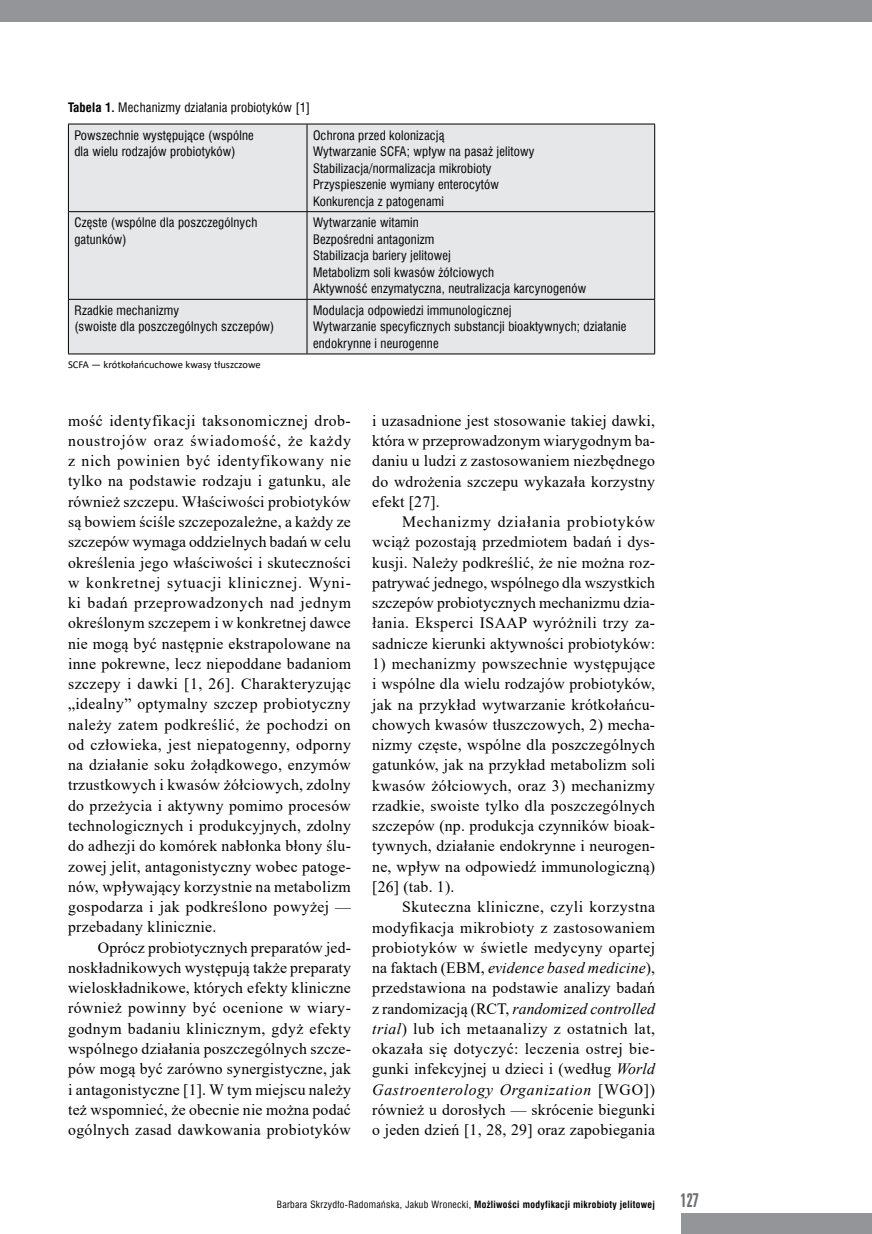
<style>
.page{position:relative;width:872px;height:1234px;background:#fff}
.page>*{position:absolute;margin:0;border:0;box-sizing:border-box;transform-origin:0 0}
.t1{font:18px "Swis 924 EU";color:#6d6e71}
.t2{font:15.75px/20.2px "Times New Roman";letter-spacing:.015em;color:#000;text-align:justify}
.t3{font:12.75px/16.5px "Swis 721 Cn EU";letter-spacing:.01em;color:#000}
.t4{font:10.5px "Calibri";letter-spacing:.005em;color:#000}
.t5{font:9.75px "Swis 721 Cn EU";letter-spacing:.03em;color:#000}
.s1{font-weight:700}
.s2{font-style:italic}
</style>
<div class="page">
<div style="left:0;top:0;width:872px;height:21px;background:#939598"></div>
<div style="left:680px;top:1212px;width:192px;height:21px;background:#939598"></div>
<div style="left:69px;top:125px;width:585px;height:228px;background:#e6e7e8"></div>
<hr style="left:307px;top:124px;width:1px;height:87px;background:#000">
<hr style="left:68px;top:353px;width:239px;height:1px;background:#000">
<hr style="left:68px;top:124px;width:239px;height:1px;background:#000">
<hr style="left:68px;top:124px;width:1px;height:87px;background:#000">
<hr style="left:307px;top:124px;width:348px;height:1px;background:#000">
<hr style="left:654px;top:124px;width:1px;height:87px;background:#000">
<hr style="left:68px;top:299px;width:1px;height:54px;background:#000">
<hr style="left:307px;top:299px;width:1px;height:54px;background:#000">
<hr style="left:654px;top:299px;width:1px;height:54px;background:#000">
<hr style="left:307px;top:353px;width:348px;height:1px;background:#000">
<hr style="left:68px;top:211px;width:239px;height:1px;background:#000">
<hr style="left:68px;top:212px;width:1px;height:87px;background:#000">
<hr style="left:68px;top:299px;width:239px;height:1px;background:#000">
<hr style="left:307px;top:211px;width:348px;height:1px;background:#000">
<hr style="left:307px;top:212px;width:1px;height:87px;background:#000">
<hr style="left:654px;top:212px;width:1px;height:87px;background:#000">
<hr style="left:307px;top:299px;width:348px;height:1px;background:#000">
<p class="t3" style="left:74px;top:93px;width:237px;line-height:28px;text-indent:-6px"><span class="s1">Tabela 1.</span> Mechanizmy działania probiotyków [1]<br>Powszechnie występujące (wspólne</p>
<p class="t3" style="left:74px;top:143px;width:163px">dla wielu rodzajów probiotyków)</p>
<p class="t3" style="left:313px;top:127px;width:223px">Ochrona przed kolonizacją<br>Wytwarzanie SCFA; wpływ na pasaż jelitowy Stabilizacja/normalizacja mikrobioty Przyspieszenie wymiany enterocytów Konkurencja z patogenami</p>
<p class="t3" style="left:74px;top:214px;width:184px">Częste (wspólne dla poszczególnych gatunków)</p>
<p class="t3" style="left:313px;top:214px;width:275px">Wytwarzanie witamin<br>Bezpośredni antagonizm<br>Stabilizacja bariery jelitowej<br>Metabolizm soli kwasów żółciowych<br>Aktywność enzymatyczna, neutralizacja karcynogenów</p>
<p class="t3" style="left:74px;top:302px;width:201px">Rzadkie mechanizmy<br>(swoiste dla poszczególnych szczepów)</p>
<p class="t3" style="left:313px;top:302px;width:315px">Modulacja odpowiedzi immunologicznej<br>Wytwarzanie specyficznych substancji bioaktywnych; działanie endokrynne i neurogenne</p>
<p class="t4" style="left:68px;top:356px;width:194px">SCFA — krótkołańcuchowe kwasy tłuszczowe</p>
<p class="t2" style="left:68px;top:409px;width:284px">mość identyfikacji taksonomicznej drob&shy;noustrojów oraz świadomość, że każdy z nich powinien być identyfikowany nie tylko na podstawie rodzaju i gatunku, ale również szczepu. Właściwości probiotyków są bowiem ściśle szczepozależne, a każdy ze szczepów wymaga oddzielnych badań w celu określenia jego właściwości i skuteczności w konkretnej sytuacji klinicznej. Wyni&shy;ki badań przeprowadzonych nad jednym określonym szczepem i w konkretnej dawce nie mogą być następnie ekstrapolowane na inne pokrewne, lecz niepoddane badaniom szczepy i dawki [1, 26]. Charakteryzując „idealny” optymalny szczep probiotyczny należy zatem podkreślić, że pochodzi on od człowieka, jest niepatogenny, odporny na działanie soku żołądkowego, enzymów trzustkowych i kwasów żółciowych, zdolny do przeżycia i aktywny pomimo procesów technologicznych i produkcyjnych, zdolny do adhezji do komórek nabłonka błony ślu&shy;zowej jelit, antagonistyczny wobec patoge&shy;nów, wpływający korzystnie na metabolizm gospodarza i jak podkreślono powyżej — przebadany klinicznie.</p>
<p class="t2" style="left:68px;top:936px;width:284px;text-indent:30px">Oprócz probiotycznych preparatów jed&shy;noskładnikowych występują także preparaty wieloskładnikowe, których efekty kliniczne również powinny być ocenione w wiary&shy;godnym badaniu klinicznym, gdyż efekty wspólnego działania poszczególnych szcze&shy;pów mogą być zarówno synergistyczne, jak i antagonistyczne [1]. W tym miejscu należy też wspomnieć, że obecnie nie można podać ogólnych zasad dawkowania probiotyków</p>
<p class="t2" style="left:372px;top:410px;width:284px">i uzasadnione jest stosowanie takiej dawki, która w przeprowadzonym wiarygodnym ba&shy;daniu u ludzi z zastosowaniem niezbędnego do wdrożenia szczepu wykazała korzystny efekt [27].</p>
<p class="t2" style="left:372px;top:511px;width:284px;text-indent:30px">Mechanizmy działania probiotyków wciąż pozostają przedmiotem badań i dys&shy;kusji. Należy podkreślić, że nie można roz&shy;patrywać jednego, wspólnego dla wszystkich szczepów probiotycznych mechanizmu dzia&shy;łania. Eksperci ISAAP wyróżnili trzy za&shy;sadnicze kierunki aktywności probiotyków:</p>
<p class="t2" style="left:372px;top:653px;width:284px">1) mechanizmy powszechnie występujące i wspólne dla wielu rodzajów probiotyków, jak na przykład wytwarzanie krótkołańcu&shy;chowych kwasów tłuszczowych, 2) mecha&shy;nizmy częste, wspólne dla poszczególnych gatunków, jak na przykład metabolizm soli kwasów żółciowych, oraz 3) mechanizmy rzadkie, swoiste tylko dla poszczególnych szczepów (np. produkcja czynników bioak&shy;tywnych, działanie endokrynne i neurogen&shy;ne, wpływ na odpowiedź immunologiczną) [26] (tab. 1).</p>
<p class="t2" style="left:372px;top:896px;width:284px;text-indent:30px">Skuteczna kliniczne, czyli korzystna modyfikacja mikrobioty z zastosowaniem probiotyków w świetle medycyny opartej na faktach (EBM, <span class="s2">evidence based medicine</span>), przedstawiona na podstawie analizy badań z randomizacją (RCT, <span class="s2">randomized controlled trial</span>) lub ich metaanalizy z ostatnich lat, okazała się dotyczyć: leczenia ostrej bie&shy;gunki infekcyjnej u dzieci i (według <span class="s2">World Gastroenterology Organization</span> [WGO]) również u dorosłych — skrócenie biegunki o jeden dzień [1, 28, 29] oraz zapobiegania</p>
<p class="t5" style="left:277px;top:1198px;width:379px">Barbara Skrzydło-Radomańska, Jakub Wronecki, <span class="s1">Możliwości modyfikacji mikrobioty jelitowej</span></p>
<p class="t1" style="left:680px;top:1188px;width:20px">127</p>
</div>
